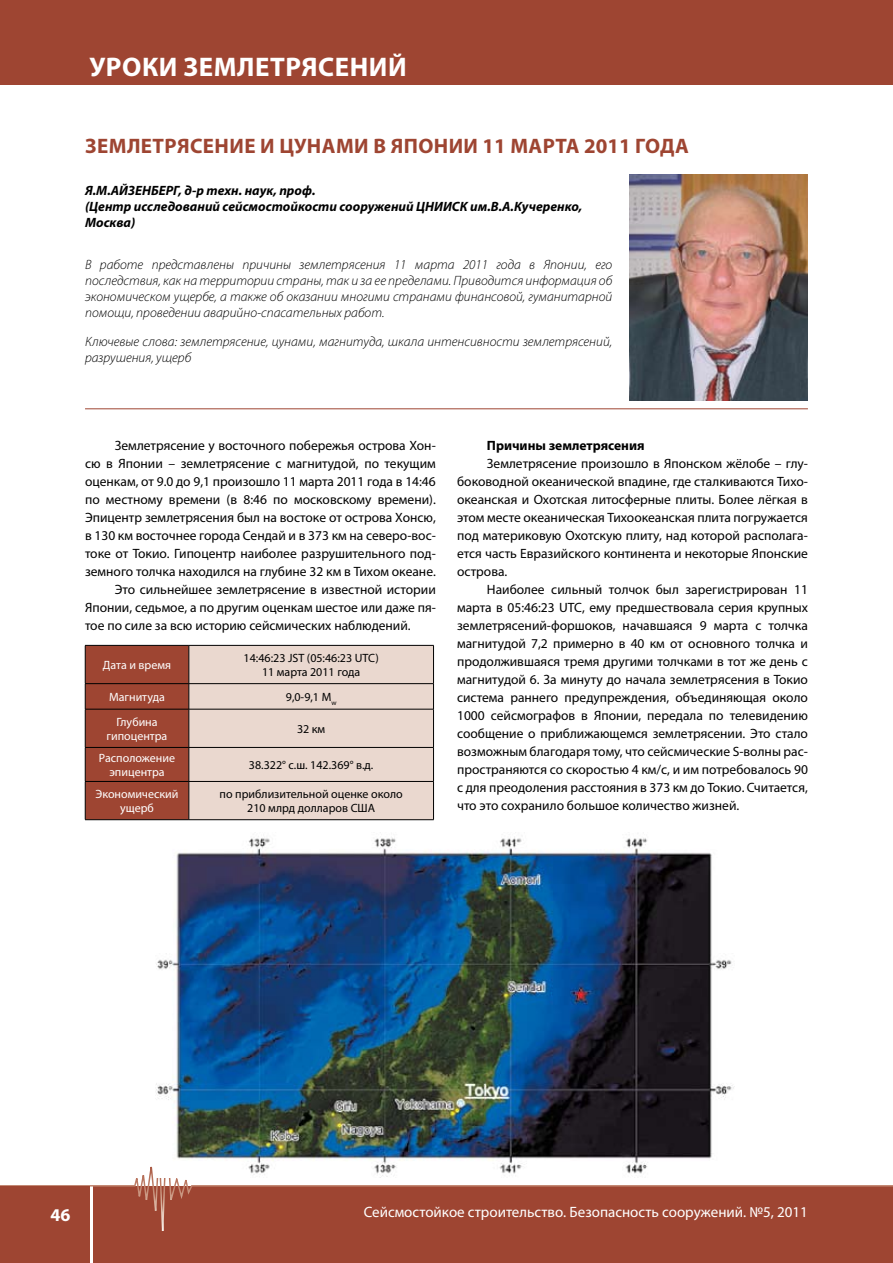
<style>
.page{position:relative;width:893px;height:1263px;background:#fff}
.page>*{position:absolute;margin:0;border:0;box-sizing:border-box;transform-origin:0 0}
.t1{font:700 27px "Myriad Pro";letter-spacing:.02em;color:#fff}
.t2{font:700 21px "Myriad Pro";letter-spacing:.02em;color:#9e4532}
.t3{font:700 18px "Myriad Pro";color:#fff}
.t4{font:15px "Myriad Pro";color:#fff}
.t5{font:13.5px "Myriad Pro";color:#000}
.t6{font:italic 300 13.5px/16.2px "Myriad Pro";color:#000;text-align:justify}
.t7{font:italic 700 13.5px/16.2px "Myriad Pro";color:#000}
.t8{font:700 13.5px "Myriad Pro";color:#000}
.t9{font:12px/14.4px "Myriad Pro";color:#000;text-align:center}
.t10{font:12px/14.4px "Myriad Pro";color:#fff;text-align:center}
</style>
<div class="page">
<svg style="left:0;top:1166px;width:893px;height:97px;background:#ac6050"></svg>
<div style="left:0;top:1186px;width:89px;height:77px;background:#9e4532"></div>
<hr style="left:892px;top:1186px;width:1px;height:77px;background:#9e4532">
<div style="left:0;top:0;width:893px;height:85px;background:#9e4532"></div>
<img style="left:629px;top:174px;width:179px;height:227px">
<hr style="left:85px;top:408px;width:723px;height:1px;background:#9e4532">
<img style="left:156px;top:836px;width:581px;height:342px">
<svg style="left:85px;top:645px;width:349px;height:174px;background:#cfa99d"></svg>
<hr style="left:85px;top:709px;width:104px;height:1px;background:#000">
<hr style="left:85px;top:709px;width:1px;height:38px;background:#000">
<hr style="left:189px;top:709px;width:245px;height:1px;background:#000">
<hr style="left:189px;top:709px;width:1px;height:38px;background:#000">
<hr style="left:433px;top:709px;width:1px;height:38px;background:#000">
<hr style="left:85px;top:747px;width:104px;height:1px;background:#000">
<hr style="left:85px;top:748px;width:1px;height:33px;background:#000">
<hr style="left:189px;top:747px;width:245px;height:1px;background:#000">
<hr style="left:189px;top:748px;width:1px;height:33px;background:#000">
<hr style="left:433px;top:748px;width:1px;height:33px;background:#000">
<hr style="left:85px;top:781px;width:104px;height:1px;background:#000">
<hr style="left:85px;top:782px;width:1px;height:37px;background:#000">
<hr style="left:189px;top:781px;width:245px;height:1px;background:#000">
<hr style="left:189px;top:782px;width:1px;height:37px;background:#000">
<hr style="left:433px;top:782px;width:1px;height:37px;background:#000">
<hr style="left:85px;top:819px;width:104px;height:1px;background:#000">
<hr style="left:189px;top:819px;width:245px;height:1px;background:#000">
<p class="t1" style="left:90px;top:49px;width:319px">УРОКИ ЗЕМЛЕТРЯСЕНИЙ</p>
<p class="t2" style="left:85px;top:132px;width:605px">ЗЕМЛЕТРЯСЕНИЕ И ЦУНАМИ В ЯПОНИИ 11 МАРТА 2011 ГОДА</p>
<p class="t7" style="left:85px;top:181px;width:499px">Я.М.АЙЗЕНБЕРГ, д-р техн. наук, проф.<br>(Центр исследований сейсмостойкости сооружений ЦНИИСК им.В.А.Кучеренко,<br>Москва)</p>
<p class="t6" style="left:85px;top:256px;width:529px">В работе представлены причины землетрясения 11 марта 2011 года в Японии, его последствия, как на территории страны, так и за ее пределами. Приводится информация об экономическом ущербе, а также об оказании многими странами финансовой, гуманитарной помощи, проведении аварийно-спасательных работ.</p>
<p class="t6" style="left:85px;top:333px;width:529px">Ключевые слова: землетрясение, цунами, магнитуда, шкала интенсивности землетрясений, разрушения, ущерб</p>
<p class="t5" style="left:115px;top:437px;width:323px">Землетрясение у восточного побережья острова Хон-</p>
<p class="t5" style="left:85px;top:455px;width:352px">сю в Японии – землетрясение с магнитудой, по текущим</p>
<p class="t5" style="left:85px;top:473px;width:352px">оценкам, от 9.0 до 9,1 произошло 11 марта 2011 года в 14:46</p>
<p class="t5" style="left:85px;top:491px;width:352px">по местному времени (в 8:46 по московскому времени).</p>
<p class="t5" style="left:85px;top:509px;width:352px">Эпицентр землетрясения был на востоке от острова Хонсю,</p>
<p class="t5" style="left:85px;top:527px;width:352px">в 130 км восточнее города Сендай и в 373 км на северо-вос-</p>
<p class="t5" style="left:85px;top:545px;width:352px">токе от Токио. Гипоцентр наиболее разрушительного под-</p>
<p class="t5" style="left:85px;top:563px;width:352px">земного толчка находился на глубине 32 км в Тихом океане.</p>
<p class="t5" style="left:115px;top:581px;width:323px">Это сильнейшее землетрясение в известной истории</p>
<p class="t5" style="left:85px;top:599px;width:352px">Японии, седьмое, а по другим оценкам шестое или даже пя-</p>
<p class="t5" style="left:85px;top:617px;width:327px">тое по силе за всю историю сейсмических наблюдений.</p>
<p class="t10" style="left:103px;top:658px;width:70px">Дата и время</p>
<p class="t9" style="left:244px;top:650px;width:137px">14:46:23 JST (05:46:23 UTC)<br>11 марта 2011 года</p>
<p class="t10" style="left:109px;top:689px;width:57px">Магнитуда</p>
<p class="t9" style="left:286px;top:689px;width:52px">9,0-9,1 M<sub>w</sub></p>
<p class="t10" style="left:107px;top:714px;width:62px">Глубина гипоцентра</p>
<p class="t9" style="left:297px;top:721px;width:30px">32 км</p>
<p class="t10" style="left:99px;top:750px;width:78px">Расположение эпицентра</p>
<p class="t9" style="left:249px;top:757px;width:126px">38.322° с.ш. 142.369° в.д.</p>
<p class="t10" style="left:96px;top:786px;width:85px">Экономический ущерб</p>
<p class="t9" style="left:220px;top:786px;width:185px">по приблизительной оценке около<br>210 млрд долларов США</p>
<p class="t8" style="left:487px;top:437px;width:159px">Причины землетрясения</p>
<p class="t5" style="left:487px;top:455px;width:323px">Землетрясение произошло в Японском жёлобе – глу-</p>
<p class="t5" style="left:457px;top:473px;width:352px">боководной океанической впадине, где сталкиваются Тихо-</p>
<p class="t5" style="left:457px;top:491px;width:352px">океанская и Охотская литосферные плиты. Более лёгкая в</p>
<p class="t5" style="left:457px;top:509px;width:352px">этом месте океаническая Тихоокеанская плита погружается</p>
<p class="t5" style="left:457px;top:527px;width:352px">под материковую Охотскую плиту, над которой располага-</p>
<p class="t5" style="left:457px;top:545px;width:352px">ется часть Евразийского континента и некоторые Японские</p>
<p class="t5" style="left:457px;top:563px;width:52px">острова.</p>
<p class="t5" style="left:487px;top:581px;width:323px">Наиболее сильный толчок был зарегистрирован 11</p>
<p class="t5" style="left:457px;top:599px;width:352px">марта в 05:46:23 UTC, ему предшествовала серия крупных</p>
<p class="t5" style="left:457px;top:617px;width:352px">землетрясений-форшоков, начавшаяся 9 марта с толчка</p>
<p class="t5" style="left:457px;top:635px;width:352px">магнитудой 7,2 примерно в 40 км от основного толчка и</p>
<p class="t5" style="left:457px;top:653px;width:352px">продолжившаяся тремя другими толчками в тот же день с</p>
<p class="t5" style="left:457px;top:671px;width:352px">магнитудой 6. За минуту до начала землетрясения в Токио</p>
<p class="t5" style="left:457px;top:689px;width:352px">система раннего предупреждения, объединяющая около</p>
<p class="t5" style="left:457px;top:707px;width:352px">1000 сейсмографов в Японии, передала по телевидению</p>
<p class="t5" style="left:457px;top:725px;width:352px">сообщение о приближающемся землетрясении. Это стало</p>
<p class="t5" style="left:457px;top:743px;width:352px">возможным благодаря тому, что сейсмические S-волны рас-</p>
<p class="t5" style="left:457px;top:761px;width:352px">пространяются со скоростью 4 км/с, и им потребовалось 90</p>
<p class="t5" style="left:457px;top:779px;width:352px">с для преодоления расстояния в 373 км до Токио. Считается,</p>
<p class="t5" style="left:457px;top:797px;width:284px">что это сохранило большое количество жизней.</p>
<p class="t3" style="left:51px;top:1203px;width:21px">46</p>
<p class="t4" style="left:364px;top:1202px;width:446px">Сейсмостойкое строительство. Безопасность сооружений. №5, 2011</p>
</div>
